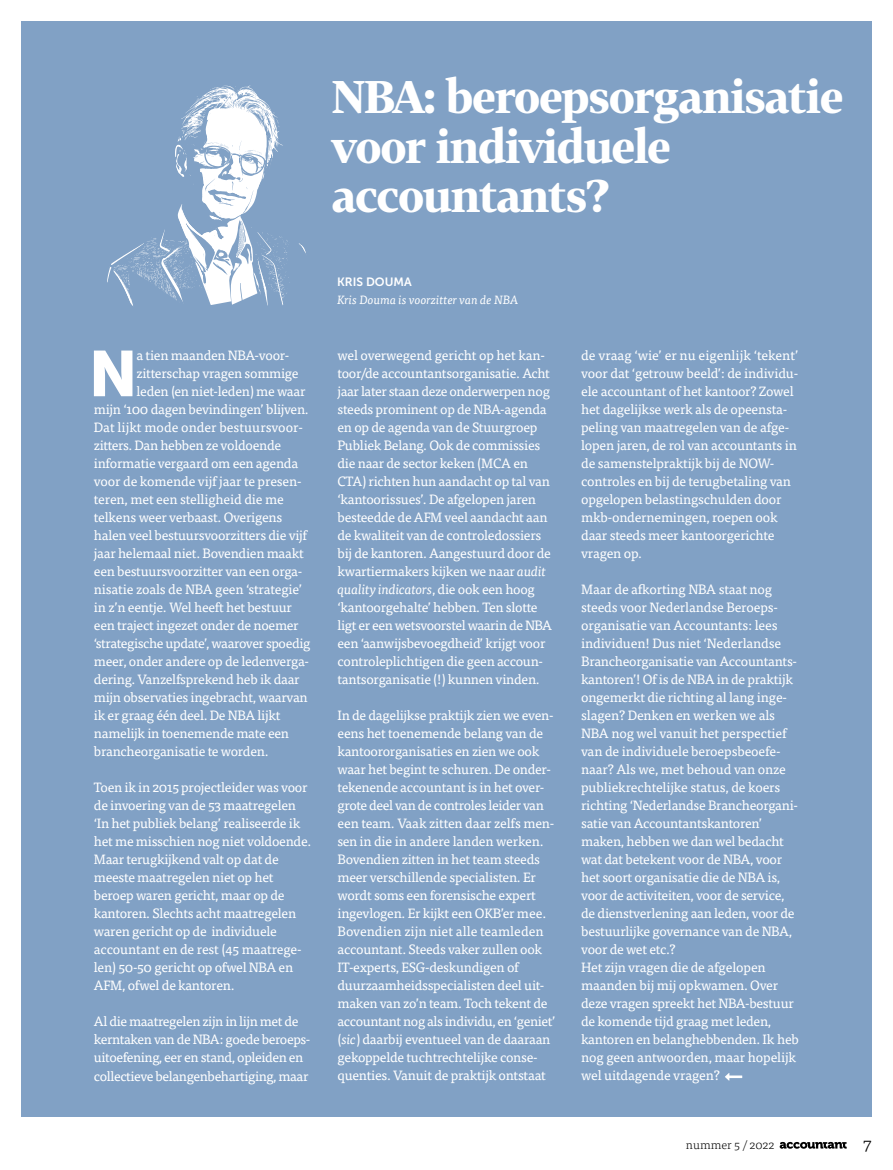
<style>
.page{position:relative;width:893px;height:1170px;background:#fff}
.page>*{position:absolute;margin:0;border:0;box-sizing:border-box;transform-origin:0 0}
.t1{font:63.9px "Museo Sans 900";color:#fff}
.t2{font:500 45px/49.5px "Tabac G2";letter-spacing:-.03em;color:#fff}
.t3{font:300 18px "Tisa Pro";color:#000}
.t4{font:13.5px/18px "Tisa Pro";letter-spacing:-.02em;color:#fff}
.t5{font:13.5px "Tisa Pro";color:#fff}
.t6{font:italic 12px "Tisa Pro";color:#fff}
.t7{font:300 12px "Tisa Pro";color:#000}
.t8{font:12px "Museo Sans 700";color:#fff}
.s1{font-style:italic}
</style>
<div class="page">
<svg style="left:780px;top:1141px;width:67px;height:7px"></svg>
<div style="left:21px;top:21px;width:851px;height:1095px;background:#81a1c5"></div>
<svg style="left:725px;top:1073px;width:17px;height:7px"></svg>
<svg style="left:107px;top:85px;width:199px;height:221px"></svg>
<h2 class="t2" style="left:332px;top:71px;width:513px">NBA: beroepsorganisatie voor individuele accountants?</h2>
<h1 class="t1" style="left:89px;top:337px;width:51px">N</h1>
<p class="t4" style="left:137px;top:345px;width:153px">a tien maanden NBA-voor-</p>
<p class="t4" style="left:137px;top:363px;width:164px">zitterschap vragen sommige</p>
<p class="t4" style="left:137px;top:381px;width:170px">leden (en niet-leden) me waar</p>
<p class="t4" style="left:94px;top:399px;width:216px">mijn ‘100 dagen bevindingen’ blijven.</p>
<p class="t5" style="left:94px;top:417px;width:209px">Dat lijkt mode onder bestuursvoor-</p>
<p class="t4" style="left:94px;top:435px;width:189px">zitters. Dan hebben ze voldoende</p>
<p class="t4" style="left:94px;top:453px;width:206px">informatie vergaard om een agenda</p>
<p class="t4" style="left:94px;top:471px;width:209px">voor de komende vijf jaar te presen-</p>
<p class="t4" style="left:94px;top:489px;width:191px">teren, met een stelligheid die me</p>
<p class="t4" style="left:94px;top:507px;width:190px">telkens weer verbaast. Overigens</p>
<p class="t4" style="left:94px;top:525px;width:215px">halen veel bestuursvoorzitters die vijf</p>
<p class="t4" style="left:94px;top:543px;width:211px">jaar helemaal niet. Bovendien maakt</p>
<p class="t4" style="left:94px;top:561px;width:210px">een bestuursvoorzitter van een orga-</p>
<p class="t4" style="left:94px;top:579px;width:210px">nisatie zoals de NBA geen ‘strategie’</p>
<p class="t4" style="left:94px;top:597px;width:200px">in z’n eentje. Wel heeft het bestuur</p>
<p class="t4" style="left:94px;top:615px;width:206px">een traject ingezet onder de noemer</p>
<p class="t4" style="left:94px;top:633px;width:218px">‘strategische update’, waarover spoedig</p>
<p class="t4" style="left:94px;top:651px;width:217px">meer, onder andere op de ledenverga-</p>
<p class="t4" style="left:94px;top:669px;width:207px">dering. Vanzelfsprekend heb ik daar</p>
<p class="t4" style="left:94px;top:687px;width:215px">mijn observaties ingebracht, waarvan</p>
<p class="t4" style="left:94px;top:705px;width:188px">ik er graag één deel. De NBA lijkt</p>
<p class="t4" style="left:94px;top:723px;width:197px">namelijk in toenemende mate een</p>
<p class="t4" style="left:94px;top:741px;width:176px">brancheorganisatie te worden.</p>
<p class="t4" style="left:94px;top:777px;width:219px">Toen ik in 2015 projectleider was voor de invoering van de 53 maatregelen ‘In het publiek belang’ realiseerde ik het me misschien nog niet voldoende.<br>Maar terugkijkend valt op dat de meeste maatregelen niet op het beroep waren gericht, maar op de kantoren. Slechts acht maatregelen waren gericht op de individuele accountant en de rest (45 maatrege&shy;len) 50-50 gericht op ofwel NBA en AFM, ofwel de kantoren.</p>
<p class="t4" style="left:94px;top:1011px;width:217px">Al die maatregelen zijn in lijn met de kerntaken van de NBA: goede beroeps&shy;uitoefening, eer en stand, opleiden en collectieve belangenbehartiging, maar</p>
<p class="t8" style="left:337px;top:275px;width:76px">KRIS DOUMA</p>
<p class="t6" style="left:337px;top:290px;width:183px">Kris Douma is voorzitter van de NBA</p>
<p class="t4" style="left:338px;top:345px;width:216px">wel overwegend gericht op het kan&shy;toor/de accountantsorganisatie. Acht jaar later staan deze onderwerpen nog steeds prominent op de NBA-agenda en op de agenda van de Stuurgroep Publiek Belang. Ook de commissies die naar de sector keken (MCA en CTA) richten hun aandacht op tal van ‘kantoorissues’. De afgelopen jaren besteedde de AFM veel aandacht aan de kwaliteit van de controledossiers bij de kantoren. Aangestuurd door de kwartiermakers kijken we naar <span class="s1">audit quality indicators</span>, die ook een hoog ‘kantoorgehalte’ hebben. Ten slotte ligt er een wetsvoorstel waarin de NBA een ‘aanwijsbevoegdheid’ krijgt voor controleplichtigen die geen accoun&shy;tantsorganisatie (!) kunnen vinden.</p>
<p class="t4" style="left:338px;top:705px;width:219px">In de dagelijkse praktijk zien we even&shy;eens het toenemende belang van de kantoororganisaties en zien we ook waar het begint te schuren. De onder&shy;tekenende accountant is in het over&shy;grote deel van de controles leider van een team. Vaak zitten daar zelfs men&shy;sen in die in andere landen werken.<br>Bovendien zitten in het team steeds meer verschillende specialisten. Er wordt soms een forensische expert ingevlogen. Er kijkt een OKB’er mee.<br>Bovendien zijn niet alle teamleden accountant. Steeds vaker zullen ook IT-experts, ESG-deskundigen of duurzaamheidsspecialisten deel uit&shy;maken van zo’n team. Toch tekent de accountant nog als individu, en ‘geniet’ (<span class="s1">sic</span>) daarbij eventueel van de daaraan gekoppelde tuchtrechtelijke conse&shy;quenties. Vanuit de praktijk ontstaat</p>
<p class="t4" style="left:581px;top:345px;width:219px">de vraag ‘wie’ er nu eigenlijk ‘tekent’ voor dat ‘getrouw beeld’: de individu&shy;ele accountant of het kantoor? Zowel het dagelijkse werk als de opeensta&shy;peling van maatregelen van de afge&shy;lopen jaren, de rol van accountants in de samenstelpraktijk bij de NOW&shy;controles en bij de terugbetaling van opgelopen belastingschulden door mkb-ondernemingen, roepen ook daar steeds meer kantoorgerichte vragen op.</p>
<p class="t4" style="left:581px;top:579px;width:219px">Maar de afkorting NBA staat nog steeds voor Nederlandse Beroeps&shy;organisatie van Accountants: lees individuen! Dus niet ‘Nederlandse Brancheorganisatie van Accountants&shy;kantoren’! Of is de NBA in de praktijk ongemerkt die richting al lang inge&shy;slagen? Denken en werken we als NBA nog wel vanuit het perspectief van de individuele beroepsbeoefe&shy;naar? Als we, met behoud van onze publiekrechtelijke status, de koers richting ‘Nederlandse Brancheorgani&shy;satie van Accountantskantoren’ maken, hebben we dan wel bedacht wat dat betekent voor de NBA, voor het soort organisatie die de NBA is, voor de activiteiten, voor de service, de dienstverlening aan leden, voor de bestuurlijke governance van de NBA, voor de wet etc.?<br>Het zijn vragen die de afgelopen maanden bij mij opkwamen. Over deze vragen spreekt het NBA-bestuur de komende tijd graag met leden, kantoren en belanghebbenden. Ik heb nog geen antwoorden, maar hopelijk wel uitdagende vragen?</p>
<p class="t7" style="left:686px;top:1135px;width:90px">nummer 5 / 2022</p>
<h3 class="t3" style="left:863px;top:1130px;width:10px">7</h3>
</div>
